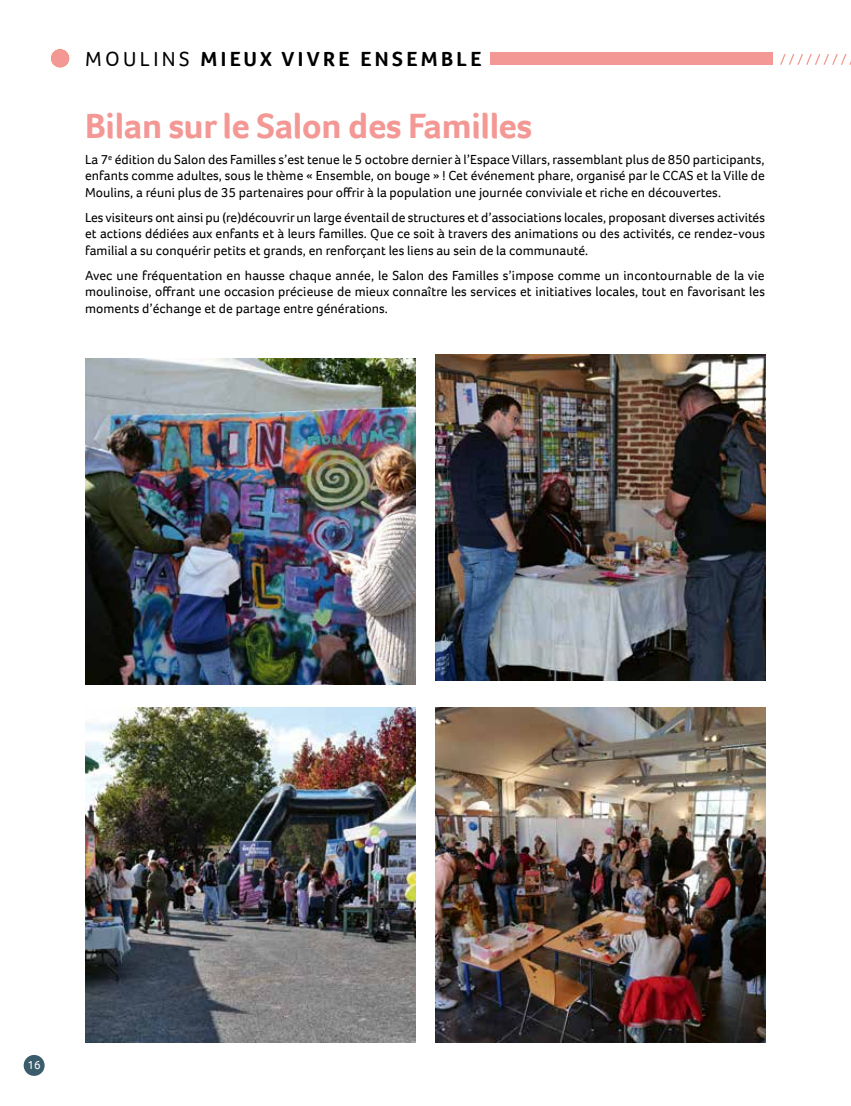
<style>
.page{position:relative;width:851px;height:1106px;background:#fff}
.page>*{position:absolute;margin:0;border:0;box-sizing:border-box;transform-origin:0 0}
.t1{font:700 36px "Foco";letter-spacing:-.01em;color:#f39895}
.t2{font:700 21px "Foco";letter-spacing:.16em;color:#000}
.t3{font:13.5px/16.5px "Foco";letter-spacing:.005em;color:#000;text-align:justify}
.t4{font:12px "Foco";color:#fff}
.s1{font-weight:400}
</style>
<div class="page">
<div style="left:24px;top:1054px;width:21px;height:21px;background:#3b5d6b;border-radius:50%"></div>
<svg style="left:780px;top:54px;width:70px;height:11px"></svg>
<div style="left:490px;top:52px;width:282px;height:13px;background:#f39895"></div>
<div style="left:51px;top:49px;width:18px;height:18px;background:#f39895;border-radius:50%"></div>
<img style="left:435px;top:707px;width:330px;height:335px">
<img style="left:435px;top:355px;width:330px;height:326px">
<img style="left:85px;top:707px;width:330px;height:335px">
<img style="left:85px;top:358px;width:330px;height:326px">
<h2 class="t2" style="left:85px;top:45px;width:398px"><span class="s1">MOULINS</span> MIEUX VIVRE ENSEMBLE</h2>
<h1 class="t1" style="left:85px;top:102px;width:448px">Bilan sur le Salon des Familles</h1>
<p class="t3" style="left:85px;top:151px;width:681px">La 7<sup>e</sup> édition du Salon des Familles s’est tenue le 5 octobre dernier à l’Espace Villars, rassemblant plus de 850 participants, enfants comme adultes, sous le thème « Ensemble, on bouge » ! Cet événement phare, organisé par le CCAS et la Ville de Moulins, a réuni plus de 35 partenaires pour offrir à la population une journée conviviale et riche en découvertes.</p>
<p class="t3" style="left:85px;top:209px;width:681px">Les visiteurs ont ainsi pu (re)découvrir un large éventail de structures et d’associations locales, proposant diverses activités et actions dédiées aux enfants et à leurs familles. Que ce soit à travers des animations ou des activités, ce rendez-vous familial a su conquérir petits et grands, en renforçant les liens au sein de la communauté.</p>
<p class="t3" style="left:85px;top:267px;width:681px">Avec une fréquentation en hausse chaque année, le Salon des Familles s’impose comme un incontournable de la vie moulinoise, offrant une occasion précieuse de mieux connaître les services et initiatives locales, tout en favorisant les moments d’échange et de partage entre générations.</p>
<p class="t4" style="left:27px;top:1057px;width:15px">16</p>
</div>
